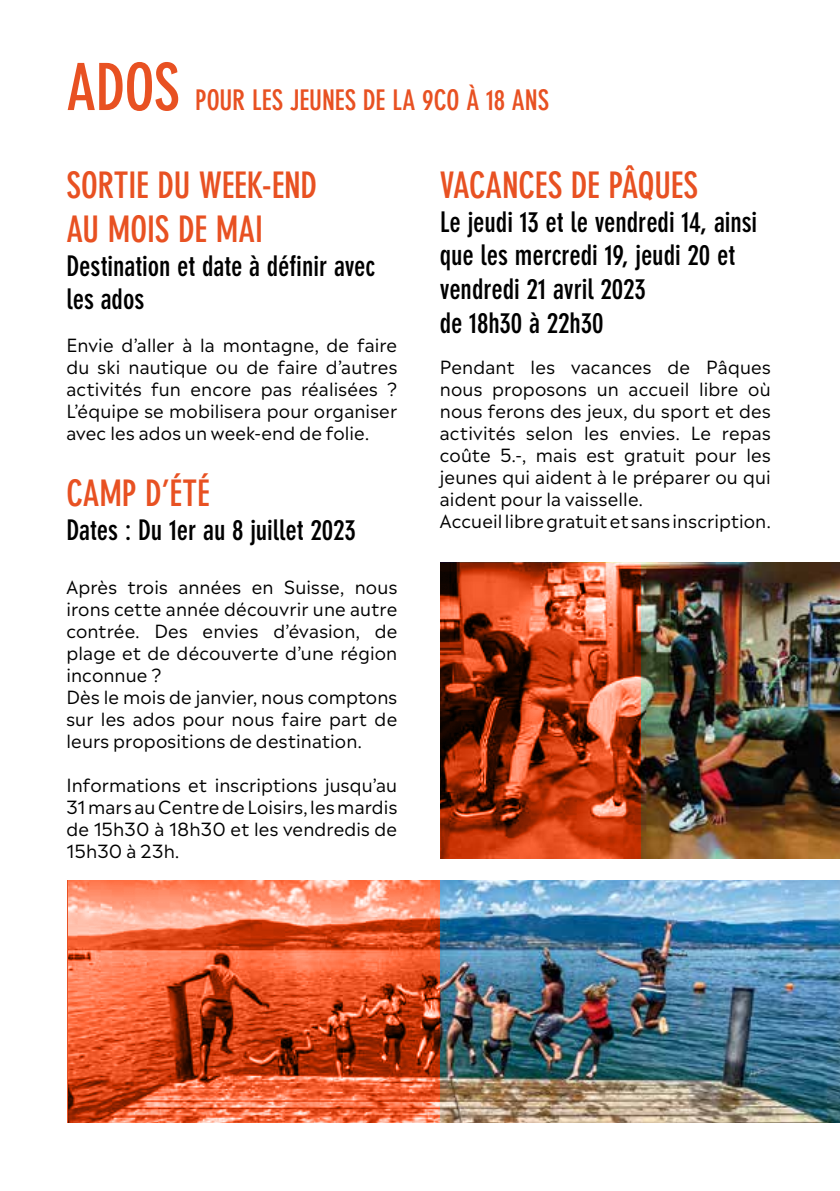
<style>
.page{position:relative;width:840px;height:1191px;background:#fff}
.page>*{position:absolute;margin:0;border:0;box-sizing:border-box;transform-origin:0 0}
.t1{font:700 condensed 64px "DIN Neuzeit Grotesk";color:#e85122}
.t2{font:700 condensed 36px/44px "DIN Neuzeit Grotesk";letter-spacing:-.005em;color:#e85122}
.t3{font:700 condensed 28px/33.6px "DIN Neuzeit Grotesk";letter-spacing:-.005em;color:#000}
.t4{font:700 condensed 28px "DIN Neuzeit Grotesk";letter-spacing:-.005em;color:#e85122}
.t5{font:18px/22px "Madera";letter-spacing:.01em;color:#000;text-align:justify}
</style>
<div class="page">
<img style="left:439px;top:880px;width:400px;height:242px">
<svg style="left:67px;top:880px;width:372px;height:242px;background:#dd613a"></svg>
<img style="left:640px;top:563px;width:199px;height:295px">
<svg style="left:440px;top:563px;width:200px;height:295px;background:#ae401e"></svg>
<h1 class="t1" style="left:66px;top:50px;width:115px">ADOS</h1>
<h3 class="t4" style="left:195px;top:84px;width:355px">POUR LES JEUNES DE LA 9CO À 18 ANS</h3>
<h2 class="t2" style="left:66px;top:164px;width:252px">SORTIE DU WEEK-END<br>AU MOIS DE MAI</h2>
<h3 class="t3" style="left:66px;top:249px;width:310px">Destination et date à définir avec les ados</h3>
<p class="t5" style="left:66px;top:332px;width:332px">Envie d’aller à la montagne, de faire du ski nautique ou de faire d’autres activités fun encore pas réalisées ?<br>L’équipe se mobilisera pour organiser avec les ados un week-end de folie.</p>
<h2 class="t2" style="left:66px;top:472px;width:145px">CAMP D’ÉTÉ</h2>
<h3 class="t3" style="left:66px;top:513px;width:291px">Dates : Du 1er au 8 juillet 2023</h3>
<p class="t5" style="left:66px;top:574px;width:332px;text-align:left">Après trois années en Suisse, nous irons cette année découvrir une autre contrée. Des envies d’évasion, de plage et de découverte d’une région inconnue ?<br>Dès le mois de janvier, nous comptons sur les ados pour nous faire part de leurs propositions de destination.</p>
<p class="t5" style="left:66px;top:772px;width:332px">Informations et inscriptions jusqu’au 31 mars au Centre de Loisirs, les mardis de 15h30 à 18h30 et les vendredis de 15h30 à 23h.</p>
<h2 class="t2" style="left:439px;top:164px;width:260px">VACANCES DE PÂQUES</h2>
<h3 class="t3" style="left:439px;top:205px;width:319px">Le jeudi 13 et le vendredi 14, ainsi que les mercredi 19, jeudi 20 et vendredi 21 avril 2023<br>de 18h30 à 22h30</h3>
<p class="t5" style="left:439px;top:354px;width:332px;text-align:left">Pendant les vacances de Pâques nous proposons un accueil libre où nous ferons des jeux, du sport et des activités selon les envies. Le repas coûte 5.-, mais est gratuit pour les jeunes qui aident à le préparer ou qui aident pour la vaisselle.<br>Accueil libre gratuit et sans inscription.</p>
</div>
